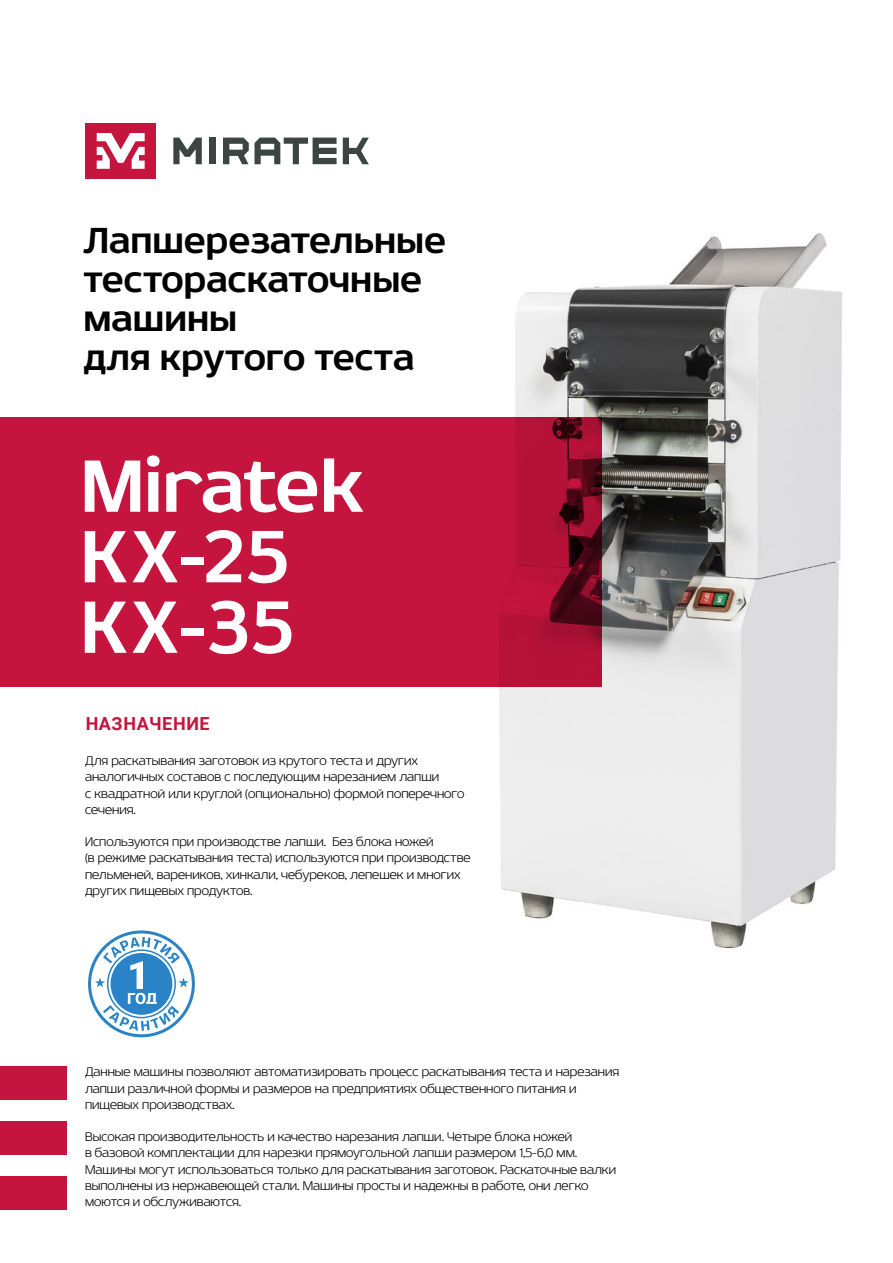
<style>
.page{position:relative;width:893px;height:1263px;background:#fff}
.page>*{position:absolute;margin:0;border:0;box-sizing:border-box;transform-origin:0 0}
.t1{font:700 79.5px/70.5px "Sceptica";color:#fff}
.t2{font:700 39px/39px "Sceptica";color:#000}
.t3{font:700 18px "Roboto";letter-spacing:.035em;color:#c5143d}
.t4{font:300 13.5px/16.2px "Sceptica";color:#000}
</style>
<div class="page">
<img style="left:499px;top:233px;width:343px;height:716px">
<svg style="left:88px;top:930px;width:107px;height:108px"></svg>
<div style="left:0;top:417px;width:602px;height:270px;background:#c5143d"></div>
<div style="left:0;top:1121px;width:66px;height:33px;background:#c5143d"></div>
<div style="left:0;top:1176px;width:66px;height:34px;background:#c5143d"></div>
<div style="left:0;top:1066px;width:66px;height:33px;background:#c5143d"></div>
<div style="left:209px;top:138px;width:7px;height:26px;background:#3d4543"></div>
<svg style="left:343px;top:138px;width:26px;height:26px"></svg>
<svg style="left:173px;top:138px;width:29px;height:26px"></svg>
<svg style="left:223px;top:138px;width:114px;height:26px"></svg>
<div style="left:85px;top:123px;width:71px;height:56px;background:#c5143d"></div>
<svg style="left:97px;top:133px;width:48px;height:36px"></svg>
<h2 class="t2" style="left:83px;top:221px;width:364px">Лапшерезательные тестораскаточные машины<br>для крутого теста</h2>
<h1 class="t1" style="left:81px;top:452px;width:285px">Miratek<br>KX-25<br>KX-35</h1>
<h3 class="t3" style="left:85px;top:711px;width:126px">НАЗНАЧЕНИЕ</h3>
<p class="t4" style="left:85px;top:753px;width:381px">Для раскатывания заготовок из крутого теста и других аналогичных составов с последующим нарезанием лапши<br>с квадратной или круглой (опционально) формой поперечного сечения.</p>
<p class="t4" style="left:85px;top:834px;width:387px">Используются при производстве лапши. Без блока ножей<br>(в режиме раскатывания теста) используются при производстве пельменей, вареников, хинкали, чебуреков, лепешек и многих других пищевых продуктов.</p>
<p class="t4" style="left:85px;top:1064px;width:536px">Данные машины позволяют автоматизировать процесс раскатывания теста и нарезания лапши различной формы и размеров на предприятиях общественного питания и пищевых производствах.</p>
<p class="t4" style="left:85px;top:1129px;width:532px">Высокая производительность и качество нарезания лапши. Четыре блока ножей<br>в базовой комплектации для нарезки прямоугольной лапши размером 1,5-6,0 мм.<br>Машины могут использоваться только для раскатывания заготовок. Раскаточные валки выполнены из нержавеющей стали. Машины просты и надежны в работе, они легко моются и обслуживаются.</p>
</div>
